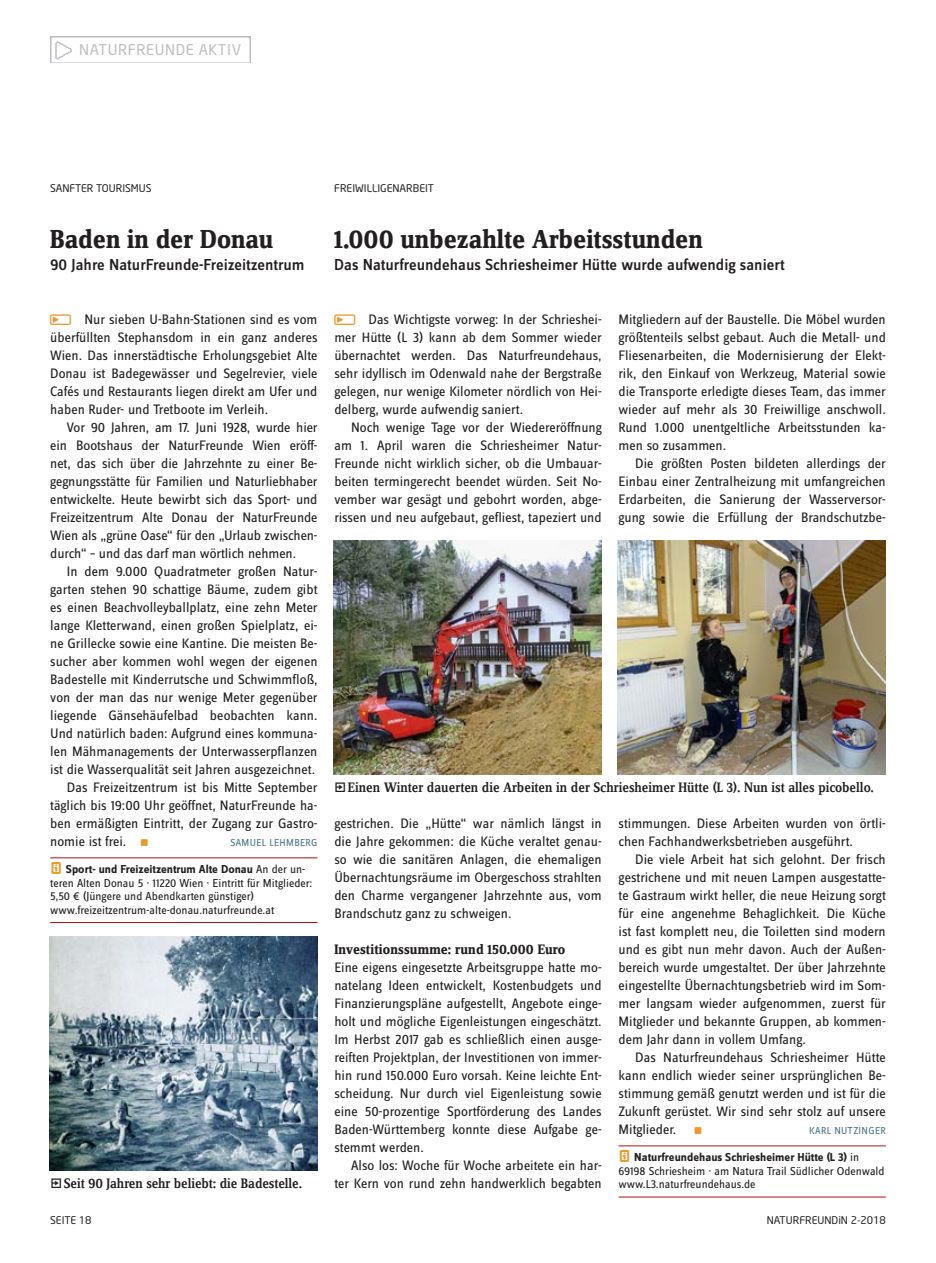
<style>
.page{position:relative;width:936px;height:1263px;background:#fff}
.page>*{position:absolute;margin:0;border:0;box-sizing:border-box;transform-origin:0 0}
.t1{font:27px "Zine Serif Dis OT Bld";color:#231f20}
.t2{font:500 16.5px "Zine Sans Dis OT";color:#231f20}
.t3{font:14.7px "Neo Sans";letter-spacing:.04em;color:#bcbdc0}
.t4{font:14.25px/18px "Zine Sans Dis OT";color:#231f20;text-align:justify}
.t5{font:500 14.25px "Zine Serif Dis OT";letter-spacing:-.005em;color:#231f20}
.t6{font:14.25px "Zine Serif Dis OT Bld";letter-spacing:.01em;color:#231f20}
.t7{font:12px/13.5px "Zine Sans Dis OT";color:#231f20}
.t8{font:10.5px "Neo Sans";color:#231f20}
.t9{font:10.5px "Zine Sans Dis OT";letter-spacing:.035em;color:#4e7887}
.s1{font-family:"NF Dfont Logo Und Specials";font-size:16.5px;color:#e89b2f}
.s2{font-family:"NF Dfont Logo Und Specials";color:#e89b2f}
.s3{font-family:"NF Dfont Logo Und Specials";font-size:15px;color:#e89b2f}
.s4{font-weight:700}
</style>
<div class="page">
<hr style="left:50px;top:857px;width:267px;height:1px;background:#b00d15">
<hr style="left:50px;top:922px;width:267px;height:1px;background:#b00d15">
<hr style="left:618px;top:1145px;width:267px;height:1px;background:#b00d15">
<hr style="left:618px;top:1197px;width:267px;height:1px;background:#b00d15">
<img style="left:334px;top:540px;width:267px;height:234px">
<img style="left:50px;top:936px;width:267px;height:234px">
<img style="left:618px;top:540px;width:267px;height:234px">
<img style="left:50px;top:36px;width:201px;height:27px">
<p class="t3" style="left:79px;top:41px;width:163px">NATURFREUNDE AKTIV</p>
<p class="t8" style="left:50px;top:181px;width:103px">SANFTER TOURISMUS</p>
<h1 class="t1" style="left:50px;top:225px;width:225px">Baden in der Donau</h1>
<p class="t2" style="left:50px;top:256px;width:256px">90 Jahre NaturFreunde-Freizeitzentrum</p>
<p class="t8" style="left:334px;top:181px;width:101px">FREIWILLIGENARBEIT</p>
<h1 class="t1" style="left:334px;top:225px;width:370px">1.000 unbezahlte Arbeitsstunden</h1>
<p class="t2" style="left:334px;top:256px;width:452px">Das Naturfreundehaus Schriesheimer Hütte wurde aufwendig saniert</p>
<p class="t4" style="left:618px;top:311px;width:269px">Mitgliedern auf der Baustelle. Die Möbel wurden größtenteils selbst gebaut. Auch die Metall- und Fliesenarbeiten, die Modernisierung der Elekt&shy;rik, den Einkauf von Werkzeug, Material sowie die Transporte erledigte dieses Team, das immer wieder auf mehr als 30 Freiwillige anschwoll.<br>Rund 1.000 unentgeltliche Arbeitsstunden ka&shy;men so zusammen.</p>
<p class="t4" style="left:618px;top:455px;width:269px;text-indent:17px">Die größten Posten bildeten allerdings der Einbau einer Zentralheizung mit umfangreichen Erdarbeiten, die Sanierung der Wasserversor&shy;gung sowie die Erfüllung der Brandschutzbe-</p>
<p class="t4" style="left:50px;top:311px;width:269px"><span class="s1">b</span>Nur sieben U-Bahn-Stationen sind es vom überfüllten Stephansdom in ein ganz anderes Wien. Das innerstädtische Erholungsgebiet Alte Donau ist Badegewässer und Segelrevier, viele Cafés und Restaurants liegen direkt am Ufer und haben Ruder- und Tretboote im Verleih.</p>
<p class="t4" style="left:50px;top:419px;width:269px;text-indent:17px">Vor 90 Jahren, am 17. Juni 1928, wurde hier ein Bootshaus der NaturFreunde Wien eröff&shy;net, das sich über die Jahrzehnte zu einer Be&shy;gegnungsstätte für Familien und Naturliebhaber entwickelte. Heute bewirbt sich das Sport- und Freizeitzentrum Alte Donau der NaturFreunde Wien als „grüne Oase“ für den „Urlaub zwischen&shy;durch“ – und das darf man wörtlich nehmen.</p>
<p class="t4" style="left:67px;top:563px;width:252px">In dem 9.000 Quadratmeter großen Natur-</p>
<p class="t4" style="left:50px;top:581px;width:269px">garten stehen 90 schattige Bäume, zudem gibt</p>
<p class="t4" style="left:50px;top:599px;width:269px">es einen Beachvolleyballplatz, eine zehn Meter</p>
<p class="t4" style="left:50px;top:617px;width:269px">lange Kletterwand, einen großen Spielplatz, ei-</p>
<p class="t4" style="left:50px;top:635px;width:269px">ne Grillecke sowie eine Kantine. Die meisten Be-</p>
<p class="t4" style="left:50px;top:653px;width:269px">sucher aber kommen wohl wegen der eigenen</p>
<p class="t4" style="left:50px;top:671px;width:269px">Badestelle mit Kinderrutsche und Schwimmfloß,</p>
<p class="t4" style="left:50px;top:689px;width:269px">von der man das nur wenige Meter gegenüber</p>
<p class="t4" style="left:50px;top:707px;width:269px">liegende Gänsehäufelbad beobachten kann.</p>
<p class="t4" style="left:50px;top:725px;width:269px">Und natürlich baden: Aufgrund eines kommuna-</p>
<p class="t4" style="left:50px;top:743px;width:269px">len Mähmanagements der Unterwasserpflanzen</p>
<p class="t4" style="left:50px;top:761px;width:266px">ist die Wasserqualität seit Jahren ausgezeichnet.</p>
<p class="t4" style="left:67px;top:779px;width:252px">Das Freizeitzentrum ist bis Mitte September</p>
<p class="t4" style="left:50px;top:797px;width:269px">täglich bis 19:00 Uhr geöffnet, NaturFreunde ha-</p>
<p class="t4" style="left:50px;top:815px;width:269px">ben ermäßigten Eintritt, der Zugang zur Gastro-</p>
<p class="t4" style="left:50px;top:833px;width:99px">nomie ist frei.<span class="s2">c</span></p>
<p class="t9" style="left:230px;top:838px;width:89px">SAMUEL LEHMBERG</p>
<p class="t7" style="left:50px;top:863px;width:264px"><span class="s3">T</span> <span class="s4">Sport- und Freizeitzentrum Alte Donau</span> An der un&shy;teren Alten Donau 5 ∙ 11220 Wien ∙ Eintritt für Mitglieder:<br>5,50 € (Jüngere und Abendkarten günstiger) www.freizeitzentrum-alte-donau.naturfreunde.at</p>
<p class="t4" style="left:334px;top:311px;width:269px"><span class="s1">b</span>Das Wichtigste vorweg: In der Schrieshei&shy;mer Hütte (L 3) kann ab dem Sommer wieder übernachtet werden. Das Naturfreundehaus, sehr idyllisch im Odenwald nahe der Bergstraße gelegen, nur wenige Kilometer nördlich von Hei&shy;delberg, wurde aufwendig saniert.</p>
<p class="t4" style="left:334px;top:419px;width:269px;text-indent:17px">Noch wenige Tage vor der Wiedereröffnung am 1. April waren die Schriesheimer Natur-Freunde nicht wirklich sicher, ob die Umbauar&shy;beiten termingerecht beendet würden. Seit No&shy;vember war gesägt und gebohrt worden, abge&shy;rissen und neu aufgebaut, gefliest, tapeziert und</p>
<p class="t5" style="left:334px;top:780px;width:541px">ŇEinen Winter dauerten die Arbeiten in der Schriesheimer Hütte (L 3). Nun ist alles picobello.</p>
<p class="t4" style="left:334px;top:815px;width:269px">gestrichen. Die „Hütte“ war nämlich längst in die Jahre gekommen: die Küche veraltet genau&shy;so wie die sanitären Anlagen, die ehemaligen Übernachtungsräume im Obergeschoss strahlten den Charme vergangener Jahrzehnte aus, vom Brandschutz ganz zu schweigen.</p>
<p class="t6" style="left:334px;top:942px;width:232px">Investitionssumme: rund 150.000 Euro</p>
<p class="t4" style="left:334px;top:959px;width:269px">Eine eigens eingesetzte Arbeitsgruppe hatte mo&shy;natelang Ideen entwickelt, Kostenbudgets und Finanzierungspläne aufgestellt, Angebote einge&shy;holt und mögliche Eigenleistungen eingeschätzt.<br>Im Herbst 2017 gab es schließlich einen ausge&shy;reiften Projektplan, der Investitionen von immer&shy;hin rund 150.000 Euro vorsah. Keine leichte Ent&shy;scheidung. Nur durch viel Eigenleistung sowie eine 50-prozentige Sportförderung des Landes Baden-Württemberg konnte diese Aufgabe ge&shy;stemmt werden.</p>
<p class="t4" style="left:334px;top:1157px;width:269px;text-align:right">Also los: Woche für Woche arbeitete ein har&shy;ter Kern von rund zehn handwerklich begabten</p>
<p class="t4" style="left:618px;top:815px;width:269px">stimmungen. Diese Arbeiten wurden von örtli&shy;chen Fachhandwerksbetrieben ausgeführt.</p>
<p class="t4" style="left:618px;top:851px;width:269px;text-indent:17px">Die viele Arbeit hat sich gelohnt. Der frisch gestrichene und mit neuen Lampen ausgestatte&shy;te Gastraum wirkt heller, die neue Heizung sorgt für eine angenehme Behaglichkeit. Die Küche ist fast komplett neu, die Toiletten sind modern und es gibt nun mehr davon. Auch der Außen&shy;bereich wurde umgestaltet. Der über Jahrzehnte eingestellte Übernachtungsbetrieb wird im Som&shy;mer langsam wieder aufgenommen, zuerst für Mitglieder und bekannte Gruppen, ab kommen&shy;dem Jahr dann in vollem Umfang.</p>
<p class="t4" style="left:618px;top:1049px;width:269px;text-indent:17px">Das Naturfreundehaus Schriesheimer Hütte kann endlich wieder seiner ursprünglichen Be&shy;stimmung gemäß genutzt werden und ist für die Zukunft gerüstet. Wir sind sehr stolz auf unsere Mitglieder. <span class="s2">c</span></p>
<p class="t9" style="left:809px;top:1126px;width:78px">KARL NUTZINGER</p>
<p class="t7" style="left:618px;top:1151px;width:267px"><span class="s3">T</span> <span class="s4">Naturfreundehaus Schriesheimer Hütte (L 3)</span> in<br>69198 Schriesheim ∙ am Natura Trail Südlicher Odenwald www.L3.naturfreundehaus.de</p>
<p class="t5" style="left:50px;top:1176px;width:253px">ŇSeit 90 Jahren sehr beliebt: die Badestelle.</p>
<p class="t8" style="left:50px;top:1214px;width:43px">SEITE 18</p>
<p class="t8" style="left:766px;top:1214px;width:121px">NATURFREUNDiN 2-2018</p>
</div>
